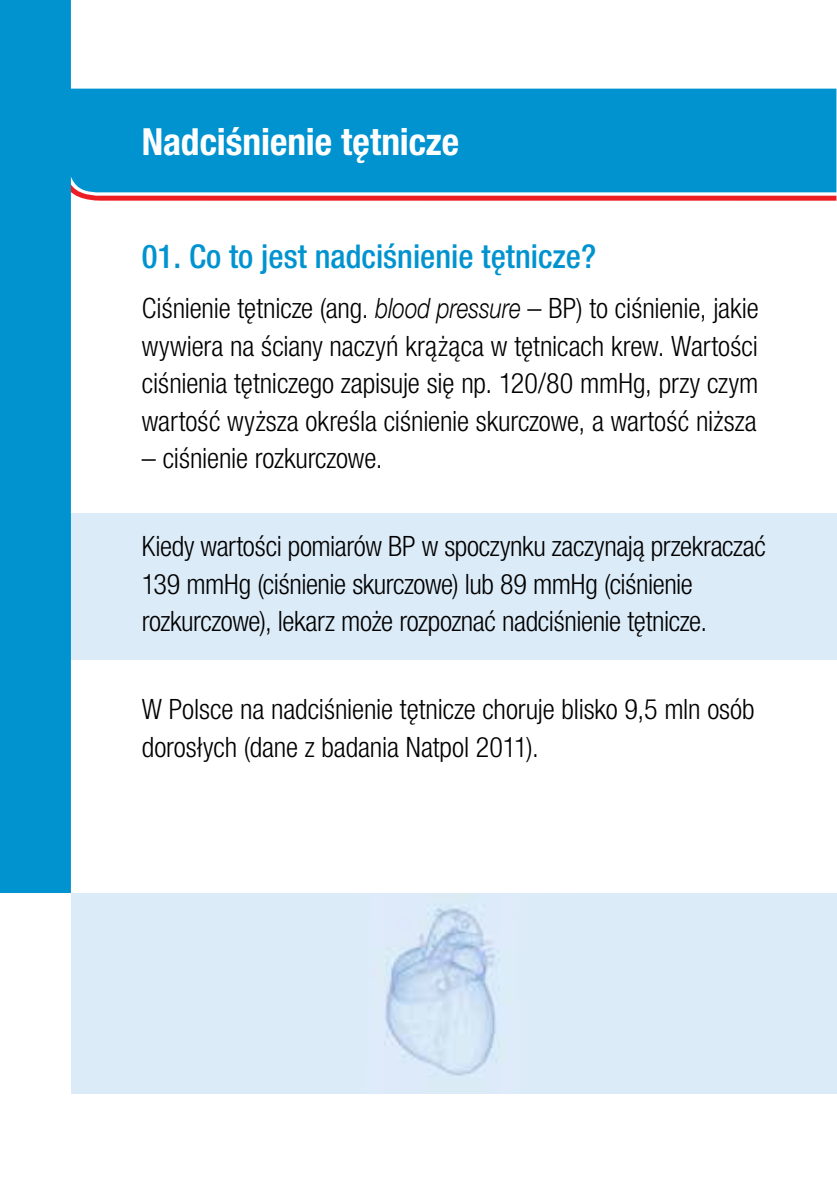
<style>
.page{position:relative;width:837px;height:1191px;background:#fff}
.page>*{position:absolute;margin:0;border:0;box-sizing:border-box;transform-origin:0 0}
.t1{font:700 condensed 37.5px "Helvetica Neue LT Pro";color:#fff}
.t2{font:500 condensed 32.75px "Helvetica Neue LT Pro";color:#0093d0}
.t3{font:300 condensed 28px/37.5px "Helvetica Neue LT Pro";letter-spacing:-.01em;color:#000}
.s1{font-style:italic;font-stretch:normal}
</style>
<div class="page">
<svg style="left:72px;top:193px;width:764px;height:8px"></svg>
<div style="left:71px;top:89px;width:765px;height:104px;background:#0093d0"></div>
<div style="left:71px;top:513px;width:765px;height:146px;background:#dcebf8"></div>
<div style="left:43px;top:893px;width:793px;height:200px;background:#dcebf8"></div>
<img style="left:385px;top:893px;width:114px;height:183px">
<div style="left:0;top:0;width:71px;height:893px;background:#0093d0"></div>
<div style="left:0;top:893px;width:71px;height:298px;background:#fff"></div>
<h1 class="t1" style="left:142px;top:119px;width:318px">Nadciśnienie tętnicze</h1>
<p class="t2" style="left:142px;top:236px;width:456px">01. Co to jest nadciśnienie tętnicze?</p>
<p class="t3" style="left:142px;top:289px;width:618px;text-align:justify">Ciśnienie tętnicze (ang. <span class="s1">blood pressure</span> – BP) to ciśnienie, jakie wywiera na ściany naczyń krążąca w tętnicach krew. Wartości ciśnienia tętniczego zapisuje się np. 120/80 mmHg, przy czym wartość wyższa określa ciśnienie skurczowe, a wartość niższa</p>
<p class="t3" style="left:142px;top:439px;width:242px">– ciśnienie rozkurczowe.</p>
<p class="t3" style="left:142px;top:527px;width:625px">Kiedy wartości pomiarów BP w spoczynku zaczynają przekraczać<br>139 mmHg (ciśnienie skurczowe) lub 89 mmHg (ciśnienie rozkurczowe), lekarz może rozpoznać nadciśnienie tętnicze.</p>
<p class="t3" style="left:142px;top:690px;width:614px">W Polsce na nadciśnienie tętnicze choruje blisko 9,5 mln osób dorosłych (dane z badania Natpol 2011).</p>
</div>
